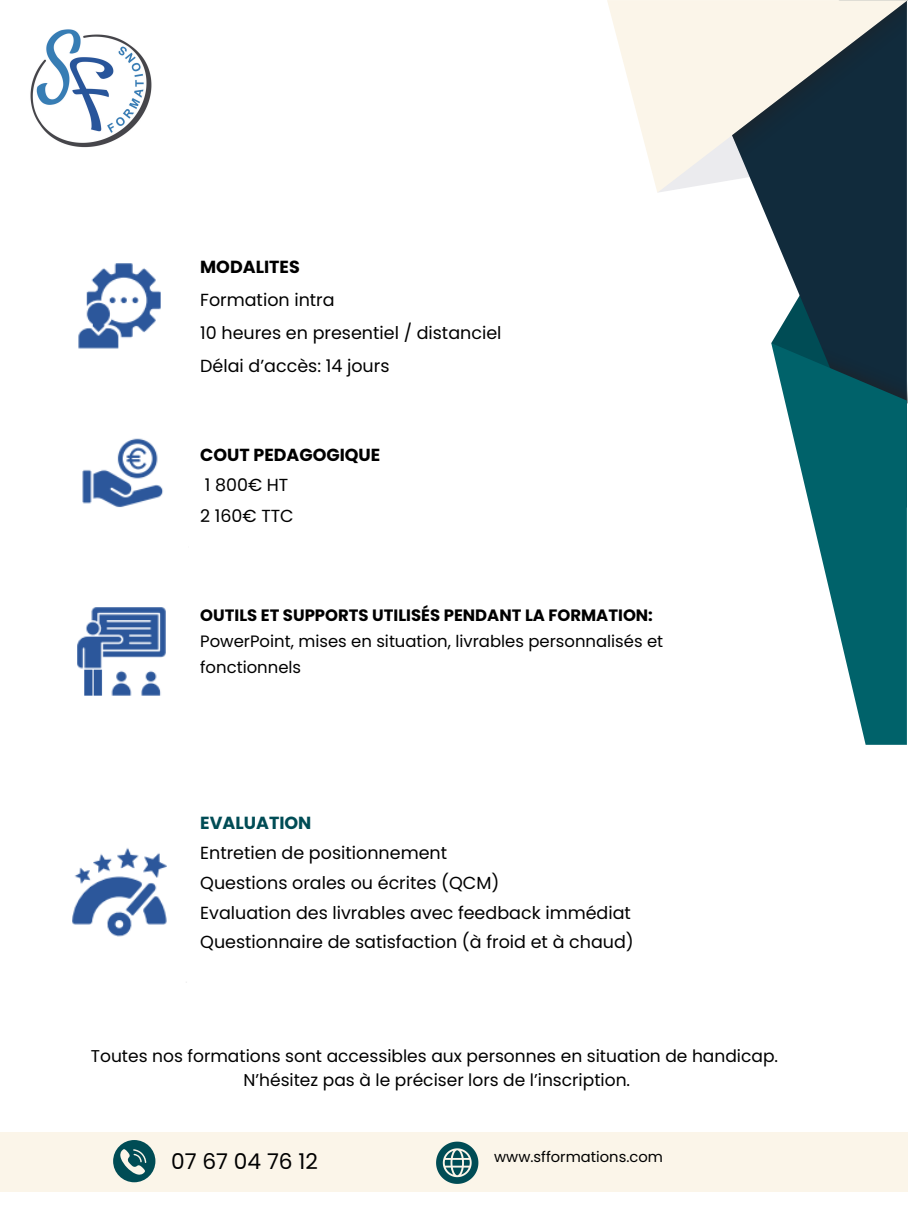
<style>
.page{position:relative;width:908px;height:1210px;background:#fff}
.page>*{position:absolute;margin:0;border:0;box-sizing:border-box;transform-origin:0 0}
.t1{font:21.7px "Poppins";color:#000}
.t2{font:17.5px/29.9px "Poppins";color:#000}
.t3{font:700 17.43px/30.4px "Poppins";color:#000}
.t4{font:17.04px/23.6px "Poppins";color:#000;text-align:center}
.t5{font:16.45px/26px "Poppins";color:#000}
.t6{font:14.7px "Poppins";color:#000}
.s1{font-weight:700}
.s2{font-weight:400}
.s3{font-weight:700;color:#004c55}
</style>
<div class="page">
<svg style="left:756px;top:193px;width:151px;height:315px;fill:#112b3c"></svg>
<svg style="left:607px;top:0;width:300px;height:193px;fill:#fbf6eb"></svg>
<svg style="left:771px;top:289px;width:136px;height:138px;background:#2a4956"></svg>
<svg style="left:771px;top:343px;width:135px;height:402px;fill:#00626a"></svg>
<svg style="left:657px;top:1px;width:249px;height:192px;background:#939b9d"></svg>
<img style="left:30px;top:29px;width:122px;height:119px">
<img style="left:77px;top:607px;width:89px;height:89px">
<img style="left:82px;top:438px;width:81px;height:70px">
<div style="left:0;top:1132px;width:907px;height:59px;background:#fbf5e9"></div>
<svg style="left:436px;top:1141px;width:42px;height:43px"></svg>
<svg style="left:113px;top:1140px;width:42px;height:42px"></svg>
<img style="left:78px;top:263px;width:83px;height:86px">
<img style="left:72px;top:848px;width:115px;height:135px">
<h3 class="t2" style="left:200px;top:250px;width:303px;line-height:33.1px"><span class="s1">MODALITES<br></span>Formation intra<br>10 heures en presentiel / distanciel<br>Délai d’accès: 14 jours</h3>
<p class="t3" style="left:200px;top:439px;width:182px">COUT PEDAGOGIQUE<br><span class="s2">1 800€ HT<br>2 160€ TTC</span></p>
<p class="t5" style="left:200px;top:602px;width:464px"><span class="s1">OUTILS ET SUPPORTS UTILISÉS PENDANT LA FORMATION:<br></span>PowerPoint, mises en situation, livrables personnalisés et fonctionnels</p>
<p class="t2" style="left:200px;top:807px;width:435px"><span class="s3">EVALUATION<br></span>Entretien de positionnement<br>Questions orales ou écrites (QCM)<br>Evaluation des livrables avec feedback immédiat Questionnaire de satisfaction (à froid et à chaud)</p>
<h3 class="t4" style="left:91px;top:1044px;width:688px">Toutes nos formations sont accessibles aux personnes en situation de handicap.<br>N’hésitez pas à le préciser lors de l’inscription.</h3>
<h3 class="t1" style="left:171px;top:1146px;width:148px">07 67 04 76 12</h3>
<h2 class="t6" style="left:494px;top:1146px;width:170px">www.sfformations.com</h2>
</div>
